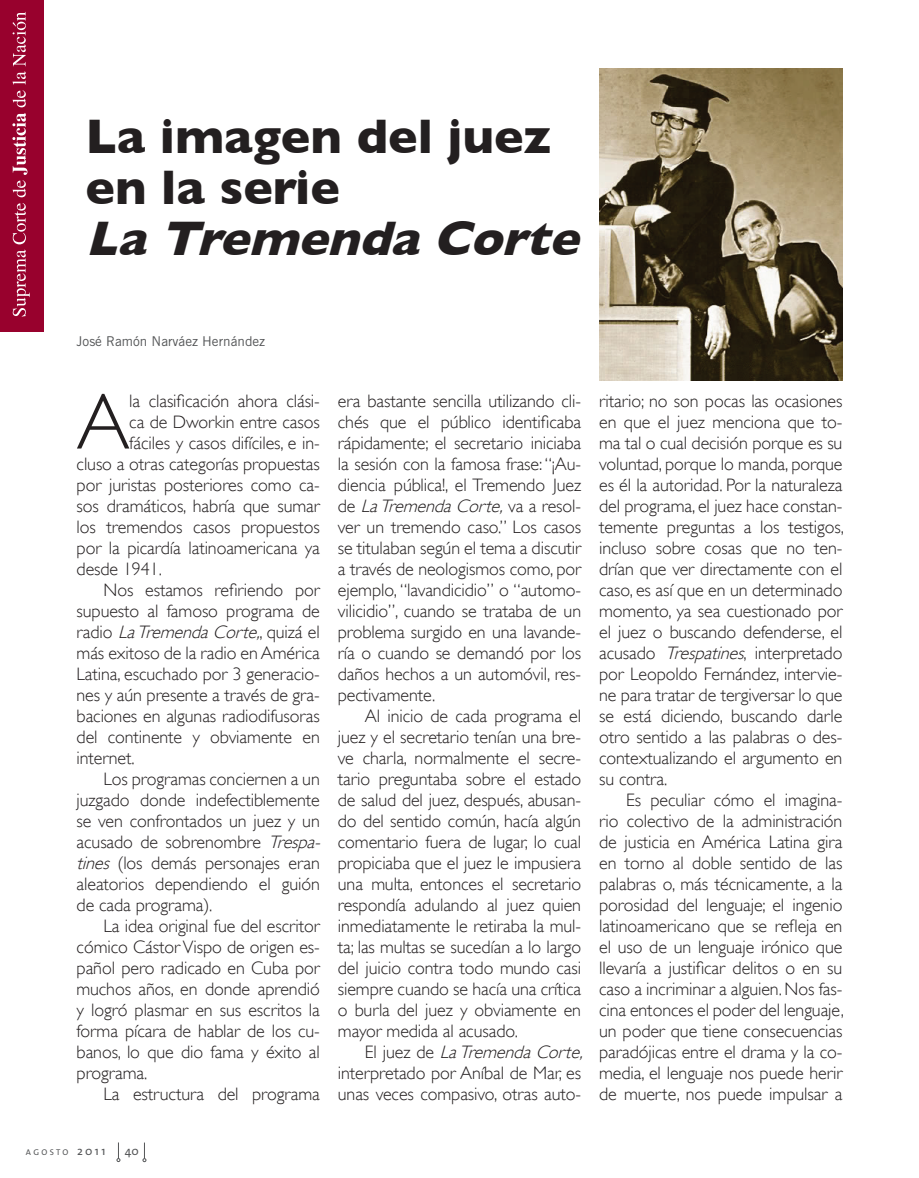
<style>
.page{position:relative;width:919px;height:1178px;background:#fff}
.page>*{position:absolute;margin:0;border:0;box-sizing:border-box;transform-origin:0 0}
.t1{font:300 79.5px "Gill Sans";color:#231f20}
.t2{font:700 49.5px/51px "Gill Sans";color:#231f20}
.t3{font:italic 700 49.5px "Gill Sans";color:#231f20}
.t4{font:300 18px/21px "Gill Sans";letter-spacing:-.005em;color:#231f20;text-align:justify}
.t5{font:italic 300 18px "Gill Sans";color:#231f20}
.t6{font:13.5px "Trade Gothic";color:#545557}
.t7{font:12px "The Sans";color:#545557}
.t8{font:8.4px "The Sans";letter-spacing:.27em;color:#545557}
.s1{font-style:normal}
.s2{font-style:italic}
.s3{font-size:12px}
</style>
<div class="page">
<div style="left:0;top:0;width:43px;height:332px;background:#98012d"></div>
<svg style="left:13px;top:250px;width:17px;height:67px"></svg>
<svg style="left:13px;top:203px;width:13px;height:41px"></svg>
<svg style="left:12px;top:113px;width:15px;height:84px"></svg>
<svg style="left:13px;top:12px;width:13px;height:95px"></svg>
<svg style="left:117px;top:1142px;width:3px;height:20px"></svg>
<svg style="left:142px;top:1142px;width:4px;height:20px"></svg>
<img style="left:599px;top:68px;width:243px;height:312px">
<h2 class="t2" style="left:86px;top:110px;width:467px">La imagen del juez en la serie</h2>
<h2 class="t3" style="left:86px;top:209px;width:509px">LaTremendaCorte</h2>
<p class="t6" style="left:77px;top:333px;width:190px">José Ramón Narváez Hernández</p>
<h1 class="t1" style="left:77px;top:376px;width:55px">A</h1>
<p class="t4" style="left:129px;top:390px;width:192px">la clasificación ahora clási-</p>
<p class="t4" style="left:129px;top:411px;width:192px">ca de Dworkin entre casos</p>
<p class="t4" style="left:129px;top:432px;width:192px">fáciles y casos difíciles, e in-</p>
<p class="t4" style="left:77px;top:453px;width:245px">cluso a otras categorías propuestas</p>
<p class="t4" style="left:77px;top:474px;width:245px">por juristas posteriores como ca-</p>
<p class="t4" style="left:77px;top:495px;width:245px">sos dramáticos, habría que sumar</p>
<p class="t4" style="left:77px;top:516px;width:245px">los tremendos casos propuestos</p>
<p class="t4" style="left:77px;top:537px;width:245px">por la picardía latinoamericana ya</p>
<p class="t4" style="left:77px;top:558px;width:87px">desde 1941.</p>
<p class="t4" style="left:104px;top:579px;width:218px">Nos estamos refiriendo por</p>
<p class="t4" style="left:77px;top:600px;width:245px">supuesto al famoso programa de</p>
<p class="t5" style="left:77px;top:621px;width:245px"><span class="s1">r a d i o</span> LaTremendaCorte,<span class="s1">, q u i z á e l</span></p>
<p class="t4" style="left:77px;top:642px;width:245px">más exitoso de la radio en América</p>
<p class="t4" style="left:77px;top:663px;width:245px">Latina, escuchado por 3 generacio-</p>
<p class="t4" style="left:77px;top:684px;width:245px">nes y aún presente a través de gra-</p>
<p class="t4" style="left:77px;top:705px;width:245px">baciones en algunas radiodifusoras</p>
<p class="t4" style="left:77px;top:726px;width:245px">del continente y obviamente en</p>
<p class="t4" style="left:77px;top:747px;width:60px">internet.</p>
<p class="t4" style="left:104px;top:768px;width:218px">Los programas conciernen a un</p>
<p class="t4" style="left:77px;top:789px;width:245px">juzgado donde indefectiblemente</p>
<p class="t4" style="left:77px;top:810px;width:245px">se ven confrontados un juez y un</p>
<p class="t4" style="left:77px;top:831px;width:250px">acusado de sobrenombre <span class="s2">Trespa-</span></p>
<p class="t4" style="left:77px;top:852px;width:245px"><span class="s2">tines</span> (los demás personajes eran</p>
<p class="t4" style="left:77px;top:873px;width:245px">aleatorios dependiendo el guión</p>
<p class="t4" style="left:77px;top:894px;width:137px">de cada programa).</p>
<p class="t4" style="left:104px;top:915px;width:218px">La idea original fue del escritor</p>
<p class="t4" style="left:77px;top:936px;width:245px">cómico Cástor Vispo de origen es-</p>
<p class="t4" style="left:77px;top:957px;width:245px">pañol pero radicado en Cuba por</p>
<p class="t4" style="left:77px;top:978px;width:245px">muchos años, en donde aprendió</p>
<p class="t4" style="left:77px;top:999px;width:245px">y logró plasmar en sus escritos la</p>
<p class="t4" style="left:77px;top:1020px;width:245px">forma pícara de hablar de los cu-</p>
<p class="t4" style="left:77px;top:1041px;width:245px">banos, lo que dio fama y éxito al</p>
<p class="t4" style="left:77px;top:1062px;width:72px">programa.</p>
<p class="t4" style="left:104px;top:1083px;width:218px">La estructura del programa</p>
<p class="t4" style="left:338px;top:390px;width:245px">era bastante sencilla utilizando cli&shy;chés que el público identificaba rápidamente; el secretario iniciaba la sesión con la famosa frase: “¡Au&shy;diencia pública!, el Tremendo Juez d e <span class="s2">LaTremendaCorte,</span>v a a re s o l - ver un tremendo caso.” Los casos se titulaban según el tema a discutir a través de neologismos como, por ejemplo, “lavandicidio” o “automo&shy;vilicidio”, cuando se trataba de un problema surgido en una lavande&shy;ría o cuando se demandó por los daños hechos a un automóvil, res&shy;pectivamente.</p>
<p class="t4" style="left:338px;top:705px;width:245px;text-indent:27px">Al inicio de cada programa el juez y el secretario tenían una bre&shy;ve charla, normalmente el secre&shy;tario preguntaba sobre el estado de salud del juez, después, abusan&shy;do del sentido común, hacía algún comentario fuera de lugar, lo cual propiciaba que el juez le impusiera una multa, entonces el secretario respondía adulando al juez quien inmediatamente le retiraba la mul&shy;ta; las multas se sucedían a lo largo del juicio contra todo mundo casi siempre cuando se hacía una crítica o burla del juez y obviamente en mayor medida al acusado.</p>
<p class="t4" style="left:338px;top:1041px;width:252px;text-align:left;text-indent:27px">E l j u e z d e <span class="s2">LaTremendaCorte, </span>interpretado por Aníbal de Mar, es unas veces compasivo, otras auto-</p>
<p class="t4" style="left:599px;top:390px;width:246px">ritario; no son pocas las ocasiones en que el juez menciona que to&shy;ma tal o cual decisión porque es su voluntad, porque lo manda, porque es él la autoridad. Por la naturaleza del programa, el juez hace constan&shy;temente preguntas a los testigos, incluso sobre cosas que no ten&shy;drían que ver directamente con el caso, es así que en un determinado momento, ya sea cuestionado por el juez o buscando defenderse, el acusado <span class="s2">Trespatines</span>, interpretado por Leopoldo Fernández, intervie&shy;ne para tratar de tergiversar lo que se está diciendo, buscando darle otro sentido a las palabras o des&shy;contextualizando el argumento en su contra.</p>
<p class="t4" style="left:599px;top:789px;width:246px;text-indent:27px">Es peculiar cómo el imagina&shy;rio colectivo de la administración de justicia en América Latina gira en torno al doble sentido de las palabras o, más técnicamente, a la porosidad del lenguaje; el ingenio latinoamericano que se refleja en el uso de un lenguaje irónico que llevaría a justificar delitos o en su caso a incriminar a alguien. Nos fas&shy;cina entonces el poder del lenguaje, un poder que tiene consecuencias paradójicas entre el drama y la co&shy;media, el lenguaje nos puede herir de muerte, nos puede impulsar a</p>
<p class="t8" style="left:26px;top:1145px;width:81px">AGOSTO <span class="s3">2011</span></p>
<p class="t7" style="left:125px;top:1141px;width:15px">40</p>
</div>
